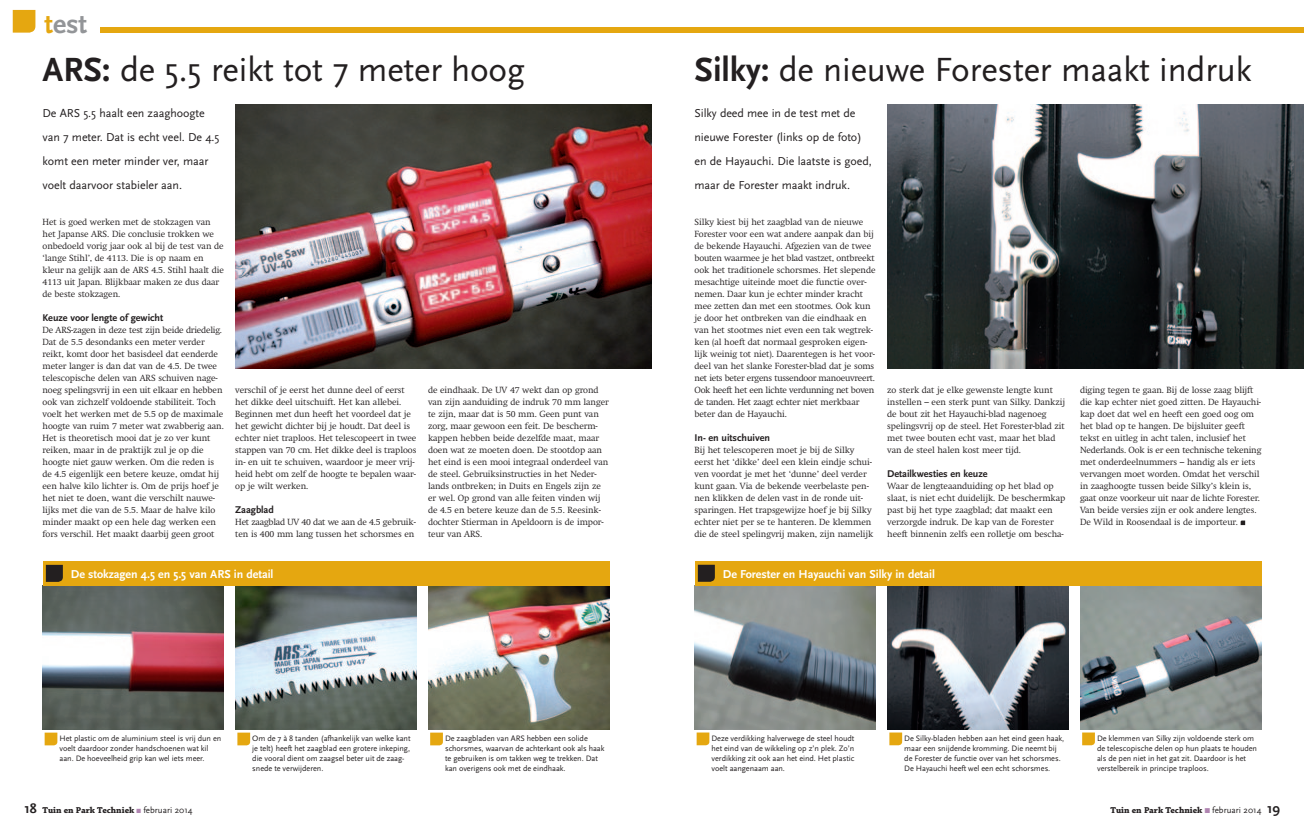
<style>
.page{position:relative;width:1304px;height:837px;background:#fff}
.page>*{position:absolute;margin:0;border:0;box-sizing:border-box;transform-origin:0 0}
.t1{font:35px "Scala Sans OT";letter-spacing:-.005em;color:#231f20}
.t2{font:700 28px "Scala Sans OT";color:#939598}
.t3{font:12px/24px "Scala Sans OT";letter-spacing:-.005em;color:#231f20}
.t4{font:700 12px "Scala Sans OT";letter-spacing:-.005em;color:#fff}
.t5{font:700 10.2px "Scala Sans OT";letter-spacing:-.005em;color:#231f20}
.t6{font:700 9px "Chaparral Pro";color:#231f20}
.t7{font:300 8.8px/12px "Swift";letter-spacing:-.005em;color:#231f20}
.t8{font:8.2px/10px "Scala Sans OT";letter-spacing:-.005em;color:#231f20}
.s1{color:#e5a710}
.s2{font-weight:700}
.s3{font-family:"Scala Sans OT";font-size:14px}
.s4{color:#b085b1}
.s5{font-family:"Scala Sans OT";font-weight:400}
</style>
<div class="page">
<svg style="left:13px;top:10px;width:22px;height:23px"></svg>
<div style="left:101px;top:27px;width:551px;height:6px;background:#e5a710"></div>
<div style="left:652px;top:27px;width:652px;height:6px;background:#e5a710"></div>
<img style="left:235px;top:105px;width:417px;height:264px">
<img style="left:887px;top:105px;width:417px;height:264px">
<img style="left:235px;top:585px;width:182px;height:144px">
<img style="left:887px;top:585px;width:182px;height:144px">
<img style="left:43px;top:585px;width:181px;height:144px">
<img style="left:694px;top:585px;width:182px;height:144px">
<img style="left:428px;top:585px;width:181px;height:144px">
<img style="left:1080px;top:585px;width:181px;height:144px">
<div style="left:43px;top:561px;width:566px;height:24px;background:#e5a710"></div>
<div style="left:694px;top:561px;width:567px;height:24px;background:#e5a710"></div>
<svg style="left:1241px;top:520px;width:4px;height:5px"></svg>
<svg style="left:46px;top:564px;width:17px;height:17px"></svg>
<svg style="left:698px;top:564px;width:17px;height:17px"></svg>
<svg style="left:237px;top:732px;width:13px;height:13px"></svg>
<svg style="left:889px;top:732px;width:13px;height:13px"></svg>
<svg style="left:45px;top:732px;width:12px;height:13px"></svg>
<svg style="left:697px;top:732px;width:12px;height:13px"></svg>
<svg style="left:430px;top:732px;width:13px;height:13px"></svg>
<svg style="left:1082px;top:732px;width:13px;height:13px"></svg>
<h2 class="t2" style="left:44px;top:8px;width:44px"><span class="s1">t</span>est</h2>
<h1 class="t1" style="left:43px;top:50px;width:484px"><span class="s2">ARS:</span> de 5.5 reikt tot 7 meter hoog</h1>
<h1 class="t1" style="left:694px;top:50px;width:559px"><span class="s2">Silky:</span> de nieuwe Forester maakt indruk</h1>
<h3 class="t3" style="left:43px;top:101px;width:178px">De ARS 5.5 haalt een zaaghoogte van 7 meter. Dat is echt veel. De 4.5 komt een meter minder ver, maar voelt daarvoor stabieler aan.</h3>
<h3 class="t3" style="left:694px;top:101px;width:179px">Silky deed mee in de test met de nieuwe Forester (links op de foto) en de Hayauchi. Die laatste is goed, maar de Forester maakt indruk.</h3>
<p class="t7" style="left:43px;top:216px;width:183px">Het is goed werken met de stokzagen van het Japanse ARS. Die conclusie trokken we onbedoeld vorig jaar ook al bij de test van de ‘lange Stihl’, de 4113. Die is op naam en kleur na gelijk aan de ARS 4.5. Stihl haalt die 4113 uit Japan. Blijkbaar maken ze dus daar de beste stokzagen.</p>
<p class="t5" style="left:43px;top:312px;width:122px">Keuze voor lengte of gewicht</p>
<p class="t7" style="left:43px;top:324px;width:183px">De ARS-zagen in deze test zijn beide driedelig.<br>Dat de 5.5 desondanks een meter verder reikt, komt door het basisdeel dat eenderde meter langer is dan dat van de 4.5. De twee telescopische delen van ARS schuiven nage&shy;noeg spelingsvrij in een uit elkaar en hebben ook van zichzelf voldoende stabiliteit. Toch voelt het werken met de 5.5 op de maximale hoogte van ruim 7 meter wat zwabberig aan.<br>Het is theoretisch mooi dat je zo ver kunt reiken, maar in de praktijk zul je op die hoogte niet gauw werken. Om die reden is de 4.5 eigenlijk een betere keuze, omdat hij een halve kilo lichter is. Om de prijs hoef je het niet te doen, want die verschilt nauwe&shy;lijks met die van de 5.5. Maar de halve kilo minder maakt op een hele dag werken een fors verschil. Het maakt daarbij geen groot</p>
<p class="t7" style="left:235px;top:384px;width:183px">verschil of je eerst het dunne deel of eerst het dikke deel uitschuift. Het kan allebei.<br>Beginnen met dun heeft het voordeel dat je het gewicht dichter bij je houdt. Dat deel is echter niet traploos. Het telescopeert in twee stappen van 70 cm. Het dikke deel is traploos in- en uit te schuiven, waardoor je meer vrij&shy;heid hebt om zelf de hoogte te bepalen waar&shy;op je wilt werken.</p>
<p class="t5" style="left:235px;top:504px;width:40px">Zaagblad</p>
<p class="t7" style="left:235px;top:516px;width:182px">Het zaagblad UV 40 dat we aan de 4.5 gebruik&shy;ten is 400 mm lang tussen het schorsmes en</p>
<p class="t7" style="left:428px;top:384px;width:182px">de eindhaak. De UV 47 wekt dan op grond van zijn aanduiding de indruk 70 mm langer te zijn, maar dat is 50 mm. Geen punt van zorg, maar gewoon een feit. De bescherm&shy;kappen hebben beide dezelfde maat, maar doen wat ze moeten doen. De stootdop aan het eind is een mooi integraal onderdeel van de steel. Gebruiksinstructies in het Neder&shy;lands ontbreken; in Duits en Engels zijn ze er wel. Op grond van alle feiten vinden wij de 4.5 en betere keuze dan de 5.5. Reesink&shy;dochter Stierman in Apeldoorn is de impor&shy;teur van ARS.</p>
<p class="t7" style="left:694px;top:216px;width:183px">Silky kiest bij het zaagblad van de nieuwe Forester voor een wat andere aanpak dan bij de bekende Hayauchi. Afgezien van de twee bouten waarmee je het blad vastzet, ontbreekt ook het traditionele schorsmes. Het slepende mesachtige uiteinde moet die functie over&shy;nemen. Daar kun je echter minder kracht mee zetten dan met een stootmes. Ook kun je door het ontbreken van die eindhaak en van het stootmes niet even een tak wegtrek&shy;ken (al hoeft dat normaal gesproken eigen&shy;lijk weinig tot niet). Daarentegen is het voor&shy;deel van het slanke Forester-blad dat je soms net iets beter ergens tussendoor manoeuvreert.<br>Ook heeft het een lichte verdunning net boven de tanden. Het zaagt echter niet merkbaar beter dan de Hayauchi.</p>
<p class="t5" style="left:694px;top:432px;width:77px">In- en uitschuiven</p>
<p class="t7" style="left:694px;top:444px;width:180px">Bij het telescoperen moet je bij de Silky eerst het ‘dikke’ deel een klein eindje schui&shy;ven voordat je met het ‘dunne’ deel verder kunt gaan. Via de bekende veerbelaste pen&shy;nen klikken de delen vast in de ronde uit&shy;sparingen. Het trapsgewijze hoef je bij Silky echter niet per se te hanteren. De klemmen die de steel spelingvrij maken, zijn namelijk</p>
<p class="t7" style="left:887px;top:384px;width:179px">zo sterk dat je elke gewenste lengte kunt instellen – een sterk punt van Silky. Dankzij de bout zit het Hayauchi-blad nagenoeg spelingsvrij op de steel. Het Forester-blad zit met twee bouten echt vast, maar het blad van de steel halen kost meer tijd.</p>
<p class="t5" style="left:887px;top:468px;width:102px">Detailkwesties en keuze</p>
<p class="t7" style="left:887px;top:480px;width:180px">Waar de lengteaanduiding op het blad op slaat, is niet echt duidelijk. De beschermkap past bij het type zaagblad; dat maakt een verzorgde indruk. De kap van de Forester heeft binnenin zelfs een rolletje om bescha-</p>
<h3 class="t4" style="left:71px;top:566px;width:204px">De stokzagen 4.5 en 5.5 van ARS in detail</h3>
<h3 class="t4" style="left:723px;top:566px;width:214px">De Forester en Hayauchi van Silky in detail</h3>
<p class="t7" style="left:1080px;top:384px;width:183px">diging tegen te gaan. Bij de losse zaag blijft die kap echter niet goed zitten. De Hayauchi&shy;kap doet dat wel en heeft een goed oog om het blad op te hangen. De bijsluiter geeft tekst en uitleg in acht talen, inclusief het Nederlands. Ook is er een technische tekening met onderdeelnummers – handig als er iets vervangen moet worden. Omdat het verschil in zaaghoogte tussen beide Silky’s klein is, gaat onze voorkeur uit naar de lichte Forester.<br>Van beide versies zijn er ook andere lengtes.<br>De Wild in Roosendaal is de importeur.</p>
<p class="t8" style="left:252px;top:733px;width:160px">Om de 7 à 8 tanden (afhankelijk van welke kant je telt) heeft het zaagblad een grotere inkeping, die vooral dient om zaagsel beter uit de zaag&shy;snede te verwijderen.</p>
<p class="t8" style="left:904px;top:733px;width:162px">De Silky-bladen hebben aan het eind geen haak, maar een snijdende kromming. Die neemt bij de Forester de functie over van het schorsmes.<br>De Hayauchi heeft wel een echt schorsmes.</p>
<p class="t8" style="left:445px;top:733px;width:161px">De zaagbladen van ARS hebben een solide schorsmes, waarvan de achterkant ook als haak te gebruiken is om takken weg te trekken. Dat kan overigens ook met de eindhaak.</p>
<p class="t8" style="left:1097px;top:733px;width:162px">De klemmen van Silky zijn voldoende sterk om de telescopische delen op hun plaats te houden als de pen niet in het gat zit. Daardoor is het verstelbereik in principe traploos.</p>
<p class="t8" style="left:60px;top:733px;width:163px">Het plastic om de aluminium steel is vrij dun en voelt daardoor zonder handschoenen wat kil aan. De hoeveelheid grip kan wel iets meer.</p>
<p class="t8" style="left:711px;top:733px;width:144px;text-align:justify">Deze verdikking halverwege de steel houdt het eind van de wikkeling op z’n plek. Zo’n verdikking zit ook aan het eind. Het plastic voelt aangenaam aan.</p>
<p class="t6" style="left:24px;top:804px;width:170px"><span class="s3">18</span> Tuin en Park Techniek <span class="s4">■</span> <span class="s5">februari 2014</span></p>
<p class="t6" style="left:1111px;top:804px;width:171px">Tuin en Park Techniek <span class="s4">■</span> <span class="s5">februari 2014</span> <span class="s3">19</span></p>
</div>
